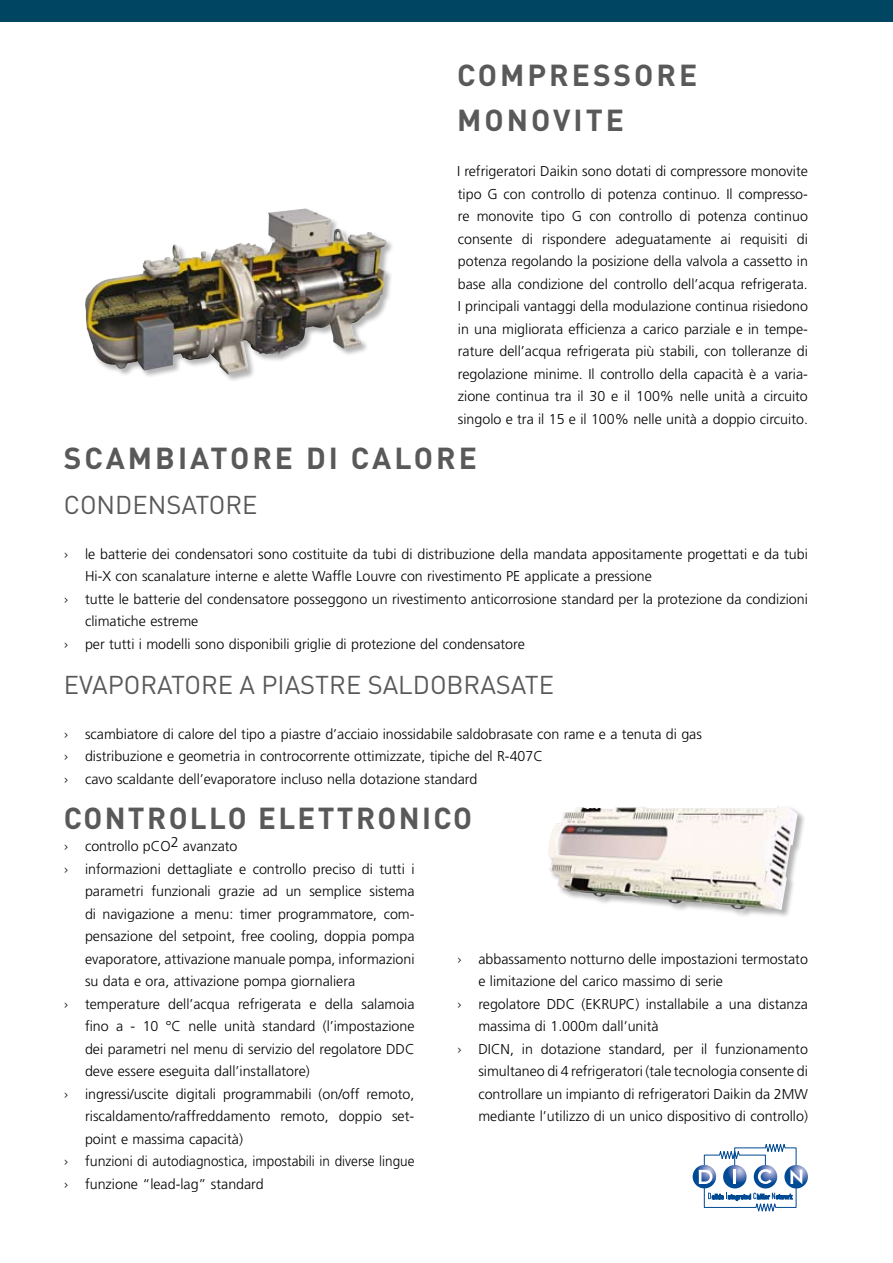
<style>
.page{position:relative;width:893px;height:1263px;background:#fff}
.page>*{position:absolute;margin:0;border:0;box-sizing:border-box;transform-origin:0 0}
.t1{font:700 30px/45px "DIN";letter-spacing:.09em;color:#595959}
.t2{font:25.5px "DIN";color:#595959}
.t3{font:300 14.25px/22.5px "Frutiger";color:#000;text-align:justify}
.s1{font-family:"DIN"}
</style>
<div class="page">
<div style="left:548px;top:806px;width:259px;height:118px;background:#000;opacity:.3"></div>
<img style="left:548px;top:806px;width:238px;height:99px">
<div style="left:85px;top:208px;width:313px;height:185px;background:#000;opacity:.3"></div>
<img style="left:85px;top:209px;width:218px;height:119px">
<div style="left:0;top:0;width:893px;height:21px;background:#004562"></div>
<svg style="left:784px;top:1165px;width:24px;height:23px"></svg>
<svg style="left:693px;top:1165px;width:23px;height:23px"></svg>
<svg style="left:699px;top:1144px;width:103px;height:67px"></svg>
<h1 class="t1" style="left:457px;top:52px;width:242px">COMPRESSORE<br>MONOVITE</h1>
<p class="t3" style="left:457px;top:160px;width:352px">I refrigeratori Daikin sono dotati di compressore monovite tipo G con controllo di potenza continuo. Il compresso&shy;re monovite tipo G con controllo di potenza continuo consente di rispondere adeguatamente ai requisiti di potenza regolando la posizione della valvola a cassetto in base alla condizione del controllo dell’acqua refrigerata.<br>I principali vantaggi della modulazione continua risiedono in una migliorata efficienza a carico parziale e in tempe&shy;rature dell’acqua refrigerata più stabili, con tolleranze di regolazione minime. Il controllo della capacità è a varia&shy;zione continua tra il 30 e il 100% nelle unità a circuito singolo e tra il 15 e il 100% nelle unità a doppio circuito.</p>
<h1 class="t1" style="left:64px;top:434px;width:415px">SCAMBIATORE DI CALORE</h1>
<h2 class="t2" style="left:64px;top:490px;width:195px">CONDENSATORE</h2>
<p class="t3" style="left:64px;top:543px;width:746px"><span class="s1">›</span> le batterie dei condensatori sono costituite da tubi di distribuzione della mandata appositamente progettati e da tubi</p>
<p class="t3" style="left:85px;top:565px;width:568px">Hi-X con scanalature interne e alette Waffle Louvre con rivestimento PE applicate a pressione</p>
<p class="t3" style="left:64px;top:588px;width:746px"><span class="s1">›</span> tutte le batterie del condensatore posseggono un rivestimento anticorrosione standard per la protezione da condizioni</p>
<p class="t3" style="left:85px;top:610px;width:115px">climatiche estreme</p>
<p class="t3" style="left:64px;top:633px;width:463px"><span class="s1">›</span> per tutti i modelli sono disponibili griglie di protezione del condensatore</p>
<h2 class="t2" style="left:64px;top:670px;width:492px">EVAPORATORE A PIASTRE SALDOBRASATE</h2>
<p class="t3" style="left:64px;top:723px;width:640px;text-align:left"><span class="s1">›</span> scambiatore di calore del tipo a piastre d’acciaio inossidabile saldobrasate con rame e a tenuta di gas <span class="s1">›</span> distribuzione e geometria in controcorrente ottimizzate, tipiche del R-407C<br><span class="s1">›</span> cavo scaldante dell’evaporatore incluso nella dotazione standard</p>
<h1 class="t1" style="left:64px;top:794px;width:410px">CONTROLLO ELETTRONICO</h1>
<p class="t3" style="left:64px;top:835px;width:175px"><span class="s1">›</span> controllo pCO2 avanzato</p>
<p class="t3" style="left:64px;top:858px;width:352px"><span class="s1">›</span> informazioni dettagliate e controllo preciso di tutti i</p>
<p class="t3" style="left:85px;top:880px;width:331px">parametri funzionali grazie ad un semplice sistema</p>
<p class="t3" style="left:85px;top:903px;width:331px">di navigazione a menu: timer programmatore, com-</p>
<p class="t3" style="left:85px;top:925px;width:331px">pensazione del setpoint, free cooling, doppia pompa</p>
<p class="t3" style="left:85px;top:948px;width:331px">evaporatore, attivazione manuale pompa, informazioni</p>
<p class="t3" style="left:85px;top:970px;width:272px">su data e ora, attivazione pompa giornaliera</p>
<p class="t3" style="left:64px;top:993px;width:352px"><span class="s1">›</span> temperature dell’acqua refrigerata e della salamoia</p>
<p class="t3" style="left:85px;top:1015px;width:331px">fino a - 10 °C nelle unità standard (l’impostazione</p>
<p class="t3" style="left:85px;top:1038px;width:331px">dei parametri nel menu di servizio del regolatore DDC</p>
<p class="t3" style="left:85px;top:1060px;width:226px">deve essere eseguita dall’installatore)</p>
<p class="t3" style="left:64px;top:1083px;width:352px"><span class="s1">›</span> ingressi/uscite digitali programmabili (on/off remoto,</p>
<p class="t3" style="left:85px;top:1105px;width:331px">riscaldamento/raffreddamento remoto, doppio set-</p>
<p class="t3" style="left:85px;top:1128px;width:159px">point e massima capacità)</p>
<p class="t3" style="left:64px;top:1150px;width:352px"><span class="s1">›</span> funzioni di autodiagnostica, impostabili in diverse lingue</p>
<p class="t3" style="left:64px;top:1173px;width:201px"><span class="s1">›</span> funzione “lead-lag” standard</p>
<p class="t3" style="left:457px;top:948px;width:352px"><span class="s1">›</span> abbassamento notturno delle impostazioni termostato</p>
<p class="t3" style="left:478px;top:970px;width:246px">e limitazione del carico massimo di serie</p>
<p class="t3" style="left:457px;top:993px;width:352px"><span class="s1">›</span> regolatore DDC (EKRUPC) installabile a una distanza</p>
<p class="t3" style="left:478px;top:1015px;width:182px">massima di 1.000m dall’unità</p>
<p class="t3" style="left:457px;top:1038px;width:352px"><span class="s1">›</span> DICN, in dotazione standard, per il funzionamento</p>
<p class="t3" style="left:478px;top:1060px;width:331px">simultaneo di 4 refrigeratori (tale tecnologia consente di</p>
<p class="t3" style="left:478px;top:1083px;width:331px">controllare un impianto di refrigeratori Daikin da 2MW</p>
<p class="t3" style="left:478px;top:1105px;width:331px">mediante l’utilizzo di un unico dispositivo di controllo)</p>
</div>
